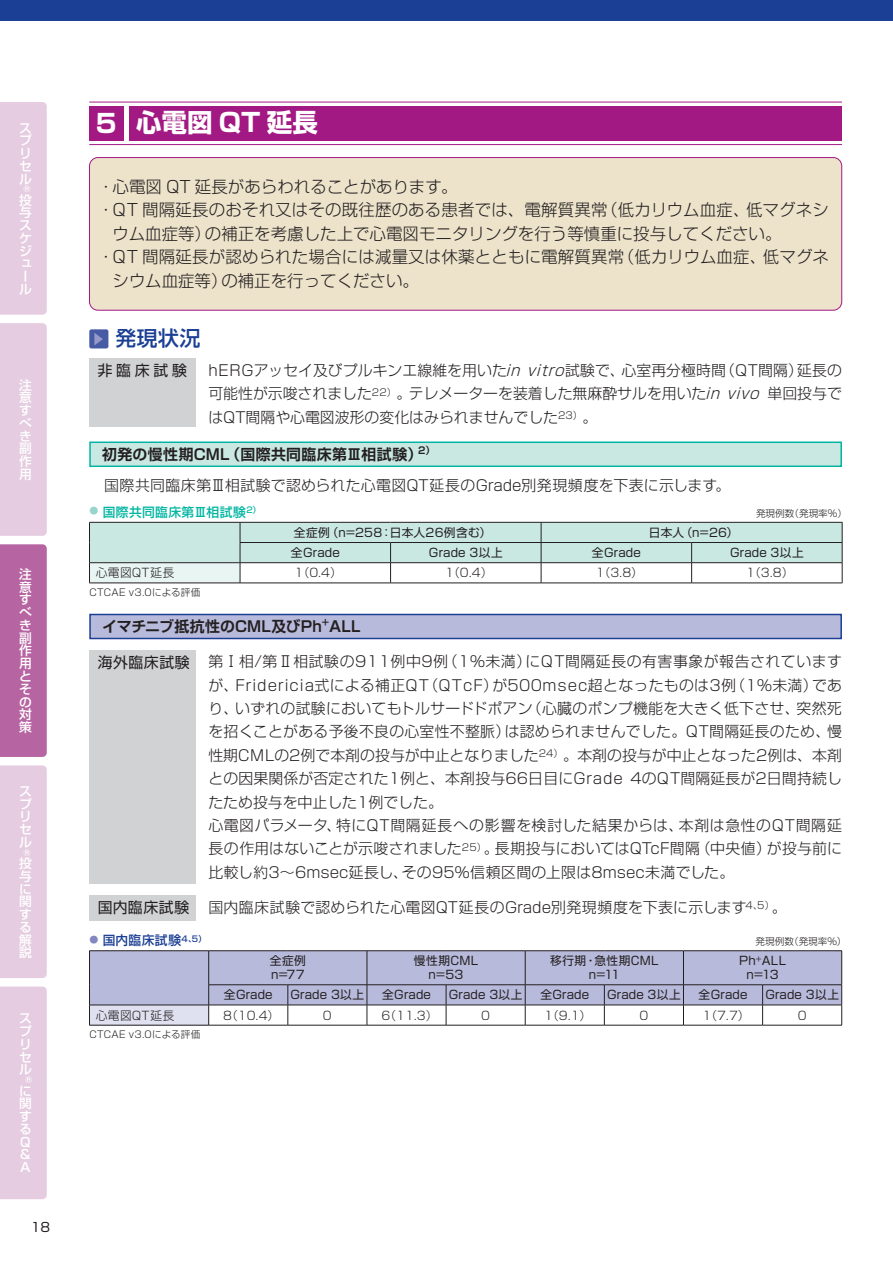
<style>
.page{position:relative;width:893px;height:1263px;background:#fff}
.page>*{position:absolute;margin:0;border:0;box-sizing:border-box;transform-origin:0 0}
.t1{font:700 25.5px "Shin Go Pro";color:#fff}
.t2{font:500 20.7px "Shin Go Pro";color:#1b3f94}
.t3{font:300 16.5px "Shin Go Pro";color:#231f20}
.t4{font:300 14.85px/23.4px "Shin Go Pro";letter-spacing:.02em;color:#231f20;text-align:justify}
.t5{font:700 14.85px "Shin Go Pro De";letter-spacing:.015em;color:#231f20}
.t6{font:14.85px "Shin Go Pro";letter-spacing:.035em;color:#231f20}
.t7{font:700 13.8px "Futo Min A101 Pro";color:#979aca}
.t8{font:500 12.75px/12.8px "Shin Go Pro";color:#fff;text-align:justify}
.t9{font:500 12.75px "Shin Go Pro";letter-spacing:.025em;color:#00b5a1}
.t10{font:500 12.75px "Shin Go Pro";letter-spacing:.035em;color:#1b3f94}
.t11{font:12.75px "Shin Go Pro";color:#231f20}
.t12{font:11.7px/13.8px "Shin Go Pro";letter-spacing:.02em;color:#231f20;text-align:center}
.t13{font:300 11.7px "Shin Go Pro";letter-spacing:.03em;color:#231f20}
.t14{font:300 9.6px "Shin Go Pro";letter-spacing:.015em;color:#231f20}
.t15{font:500 8.25px "Shin Go Pro";color:#fff}
.s1{font-style:italic}
</style>
<div class="page">
<div style="left:0;top:323px;width:47px;height:213px;background:#e5cce1"></div>
<div style="left:0;top:544px;width:47px;height:213px;background:#b765a2"></div>
<div style="left:0;top:765px;width:47px;height:213px;background:#e5cce1"></div>
<div style="left:0;top:986px;width:47px;height:213px;background:#e5cce1"></div>
<div style="left:0;top:0;width:893px;height:20px;background:#1b3f94"></div>
<div style="left:0;top:102px;width:47px;height:213px;background:#e5cce1"></div>
<hr style="left:89px;top:102px;width:753px;height:1px;background:#a31984">
<hr style="left:89px;top:144px;width:753px;height:1px;background:#a31984">
<div style="left:89px;top:106px;width:34px;height:34px;background:#a31984"></div>
<div style="left:130px;top:106px;width:712px;height:34px;background:#a31984"></div>
<div style="left:90px;top:158px;width:752px;height:152px;background:#ede3cb;border-radius:9px"></div>
<div style="left:89px;top:157px;width:753px;height:153px;border:1px solid #a31984;border-radius:9px"></div>
<div style="left:89px;top:329px;width:19px;height:19px;background:#475aa4;border-radius:2px"></div>
<div style="left:89px;top:441px;width:753px;height:26px;background:#cae8e2;border:2px solid #00b5a1"></div>
<svg style="left:89px;top:522px;width:754px;height:61px"></svg>
<hr style="left:240px;top:562px;width:151px;height:1px;background:#231f20">
<hr style="left:391px;top:562px;width:150px;height:1px;background:#231f20">
<hr style="left:541px;top:562px;width:151px;height:1px;background:#231f20">
<hr style="left:692px;top:562px;width:150px;height:1px;background:#231f20">
<hr style="left:89px;top:583px;width:151px;height:1px;background:#231f20">
<hr style="left:240px;top:583px;width:151px;height:1px;background:#231f20">
<hr style="left:391px;top:583px;width:150px;height:1px;background:#231f20">
<hr style="left:541px;top:583px;width:151px;height:1px;background:#231f20">
<hr style="left:692px;top:583px;width:150px;height:1px;background:#231f20">
<div style="left:89px;top:614px;width:753px;height:25px;background:#b8badb;border:2px solid #1b3f94"></div>
<svg style="left:89px;top:951px;width:753px;height:74px"></svg>
<hr style="left:209px;top:1005px;width:79px;height:1px;background:#231f20">
<hr style="left:288px;top:1005px;width:79px;height:1px;background:#231f20">
<hr style="left:367px;top:1005px;width:79px;height:1px;background:#231f20">
<hr style="left:446px;top:1005px;width:79px;height:1px;background:#231f20">
<hr style="left:525px;top:1005px;width:79px;height:1px;background:#231f20">
<hr style="left:604px;top:1005px;width:79px;height:1px;background:#231f20">
<hr style="left:683px;top:1005px;width:80px;height:1px;background:#231f20">
<hr style="left:763px;top:1005px;width:79px;height:1px;background:#231f20">
<hr style="left:89px;top:1025px;width:120px;height:1px;background:#231f20">
<hr style="left:209px;top:1025px;width:79px;height:1px;background:#231f20">
<hr style="left:288px;top:1025px;width:79px;height:1px;background:#231f20">
<hr style="left:367px;top:1025px;width:79px;height:1px;background:#231f20">
<hr style="left:446px;top:1025px;width:79px;height:1px;background:#231f20">
<hr style="left:525px;top:1025px;width:79px;height:1px;background:#231f20">
<hr style="left:604px;top:1025px;width:79px;height:1px;background:#231f20">
<hr style="left:683px;top:1025px;width:80px;height:1px;background:#231f20">
<hr style="left:763px;top:1025px;width:79px;height:1px;background:#231f20">
<hr style="left:89px;top:950px;width:120px;height:1px;background:#231f20">
<hr style="left:209px;top:950px;width:79px;height:1px;background:#231f20">
<hr style="left:288px;top:950px;width:79px;height:1px;background:#231f20">
<hr style="left:367px;top:950px;width:79px;height:1px;background:#231f20">
<hr style="left:446px;top:950px;width:79px;height:1px;background:#231f20">
<hr style="left:525px;top:950px;width:79px;height:1px;background:#231f20">
<hr style="left:604px;top:950px;width:79px;height:1px;background:#231f20">
<hr style="left:683px;top:950px;width:80px;height:1px;background:#231f20">
<hr style="left:763px;top:950px;width:79px;height:1px;background:#231f20">
<div style="left:89px;top:359px;width:107px;height:68px;background:#d1d2d4"></div>
<div style="left:89px;top:650px;width:107px;height:233px;background:#d1d2d4"></div>
<div style="left:89px;top:895px;width:107px;height:26px;background:#d1d2d4"></div>
<p class="t8" style="left:19px;top:120px;width:14px;text-align:left">スプリセル</p>
<p class="t15" style="left:23px;top:182px;width:9px">®</p>
<p class="t8" style="left:19px;top:192px;width:14px;text-align:left">投与スケジュール</p>
<p class="t8" style="left:19px;top:377px;width:14px">注意すべき副作用</p>
<p class="t8" style="left:19px;top:566px;width:14px">注意すべき副作用とその対策</p>
<p class="t8" style="left:19px;top:783px;width:14px;text-align:left">スプリセル</p>
<p class="t15" style="left:23px;top:846px;width:9px">®</p>
<p class="t8" style="left:19px;top:855px;width:14px">投与に関する解説</p>
<p class="t8" style="left:19px;top:1011px;width:14px;text-align:left">スプリセル</p>
<p class="t15" style="left:25px;top:1073px;width:9px">®</p>
<p class="t8" style="left:19px;top:1083px;width:13px">に関するQ &amp; A</p>
<p class="t11" style="left:31px;top:1216px;width:21px">18</p>
<h1 class="t1" style="left:96px;top:102px;width:224px">5 心電図 QT 延長</h1>
<p class="t3" style="left:98px;top:173px;width:361px">・心電図 QT 延長があらわれることがあります。</p>
<p class="t3" style="left:98px;top:197px;width:732px">・QT 間隔延長のおそれ又はその既往歴のある患者では、電解質異常（低カリウム血症、低マグネシ</p>
<p class="t3" style="left:113px;top:220px;width:670px">ウム血症等）の補正を考慮した上で心電図モニタリングを行う等慎重に投与してください。</p>
<p class="t3" style="left:98px;top:243px;width:733px">・QT 間隔延長が認められた場合には減量又は休薬とともに電解質異常（低カリウム血症、低マグネ</p>
<p class="t3" style="left:113px;top:267px;width:308px">シウム血症等）の補正を行ってください。</p>
<p class="t7" style="left:88px;top:346px;width:15px;rotate:-90deg">▼</p>
<h2 class="t2" style="left:115px;top:321px;width:87px">発現状況</h2>
<p class="t4" style="left:208px;top:357px;width:635px;text-indent:-119px">　　　　　　　　hERGアッセイ及びプルキンエ線維を用いた<span class="s1">in vitro</span>試験で、心室再分極時間（QT間隔）延長の可能性が示唆されました<sup>22）</sup>。テレメーターを装着した無麻酔サルを用いた<span class="s1">in vivo</span> 単回投与ではQT間隔や心電図波形の変化はみられませんでした<sup>23）</sup>。</p>
<p class="t5" style="left:102px;top:442px;width:335px">初発の慢性期CML（国際共同臨床第Ⅲ相試験）<sup>2）</sup></p>
<p class="t4" style="left:89px;top:472px;width:643px">　国際共同臨床第Ⅲ相試験で認められた心電図QT延長のGrade別発現頻度を下表に示します。</p>
<p class="t9" style="left:90px;top:501px;width:173px"><sup>●</sup> 国際共同臨床第Ⅲ相試験<sup>2）</sup></p>
<p class="t14" style="left:756px;top:505px;width:92px">発現例数（発現率%）</p>
<p class="t12" style="left:294px;top:524px;width:199px">全症例（n=258：日本人26例含む）</p>
<p class="t12" style="left:649px;top:524px;width:91px">日本人（n=26）</p>
<p class="t12" style="left:291px;top:544px;width:50px">全Grade</p>
<p class="t12" style="left:429px;top:544px;width:75px">Grade 3以上</p>
<p class="t12" style="left:592px;top:544px;width:50px">全Grade</p>
<p class="t12" style="left:730px;top:544px;width:75px">Grade 3以上</p>
<p class="t13" style="left:96px;top:563px;width:80px">心電図QT延長</p>
<p class="t13" style="left:295px;top:563px;width:49px">1（0.4）</p>
<p class="t13" style="left:445px;top:563px;width:49px">1（0.4）</p>
<p class="t13" style="left:596px;top:563px;width:49px">1（3.8）</p>
<p class="t13" style="left:746px;top:563px;width:49px">1（3.8）</p>
<p class="t14" style="left:90px;top:584px;width:113px">CTCAE v3.0による評価</p>
<p class="t5" style="left:102px;top:614px;width:260px">イマチニブ抵抗性のCML及びPh<sup>+</sup>ALL</p>
<p class="t4" style="left:208px;top:648px;width:635px;text-align:left;text-indent:-119px">　　　　　　　　第Ⅰ相/第Ⅱ相試験の911例中9例（1％未満）にQT間隔延長の有害事象が報告されていますが、Fridericia式による補正QT（QTcF）が500msec超となったものは3例（1％未満）であり、いずれの試験においてもトルサードドポアン（心臓のポンプ機能を大きく低下させ、突然死を招くことがある予後不良の心室性不整脈）は認められませんでした。QT間隔延長のため、慢性期CMLの2例で本剤の投与が中止となりました<sup>24）</sup>。本剤の投与が中止となった2例は、本剤との因果関係が否定された1例と、本剤投与66日目にGrade 4のQT間隔延長が2日間持続したため投与を中止した1例でした。<br>心電図パラメータ、特にQT間隔延長への影響を検討した結果からは、本剤は急性のQT間隔延長の作用はないことが示唆されました<sup>25）</sup>。長期投与においてはQTcF間隔（中央値）が投与前に比較し約3〜6msec延長し、その95％信頼区間の上限は8msec未満でした。</p>
<p class="t4" style="left:89px;top:894px;width:699px">　　　　　　　　国内臨床試験で認められた心電図QT延長のGrade別発現頻度を下表に示します<sup>4､5）</sup>。</p>
<p class="t10" style="left:90px;top:930px;width:118px"><sup>●</sup> 国内臨床試験<sup>4､5）</sup></p>
<p class="t14" style="left:756px;top:934px;width:92px">発現例数（発現率%）</p>
<p class="t12" style="left:270px;top:952px;width:37px;text-align:left">全症例n=77</p>
<p class="t12" style="left:414px;top:952px;width:66px">慢性期CML n=53</p>
<p class="t12" style="left:550px;top:952px;width:110px">移行期・急性期CML n=11</p>
<p class="t12" style="left:739px;top:952px;width:48px">Ph<sup>+</sup>ALL n=13</p>
<p class="t12" style="left:224px;top:986px;width:50px">全Grade</p>
<p class="t12" style="left:291px;top:986px;width:75px">Grade 3以上</p>
<p class="t12" style="left:382px;top:986px;width:50px">全Grade</p>
<p class="t12" style="left:449px;top:986px;width:75px">Grade 3以上</p>
<p class="t12" style="left:540px;top:986px;width:50px">全Grade</p>
<p class="t12" style="left:607px;top:986px;width:75px">Grade 3以上</p>
<p class="t12" style="left:699px;top:986px;width:50px">全Grade</p>
<p class="t12" style="left:765px;top:986px;width:75px">Grade 3以上</p>
<p class="t13" style="left:96px;top:1005px;width:80px">心電図QT延長</p>
<p class="t13" style="left:223px;top:1005px;width:58px">8（10.4）</p>
<p class="t13" style="left:323px;top:1005px;width:10px">0</p>
<p class="t13" style="left:381px;top:1005px;width:58px">6（11.3）</p>
<p class="t13" style="left:481px;top:1005px;width:10px">0</p>
<p class="t13" style="left:544px;top:1005px;width:49px">1（9.1）</p>
<p class="t13" style="left:639px;top:1005px;width:10px">0</p>
<p class="t13" style="left:702px;top:1005px;width:49px">1（7.7）</p>
<p class="t13" style="left:798px;top:1005px;width:10px">0</p>
<p class="t14" style="left:90px;top:1026px;width:113px">CTCAE v3.0による評価</p>
<p class="t6" style="left:98px;top:358px;width:91px">非臨床試験</p>
<p class="t6" style="left:98px;top:650px;width:94px">海外臨床試験</p>
<p class="t6" style="left:98px;top:895px;width:93px">国内臨床試験</p>
</div>
